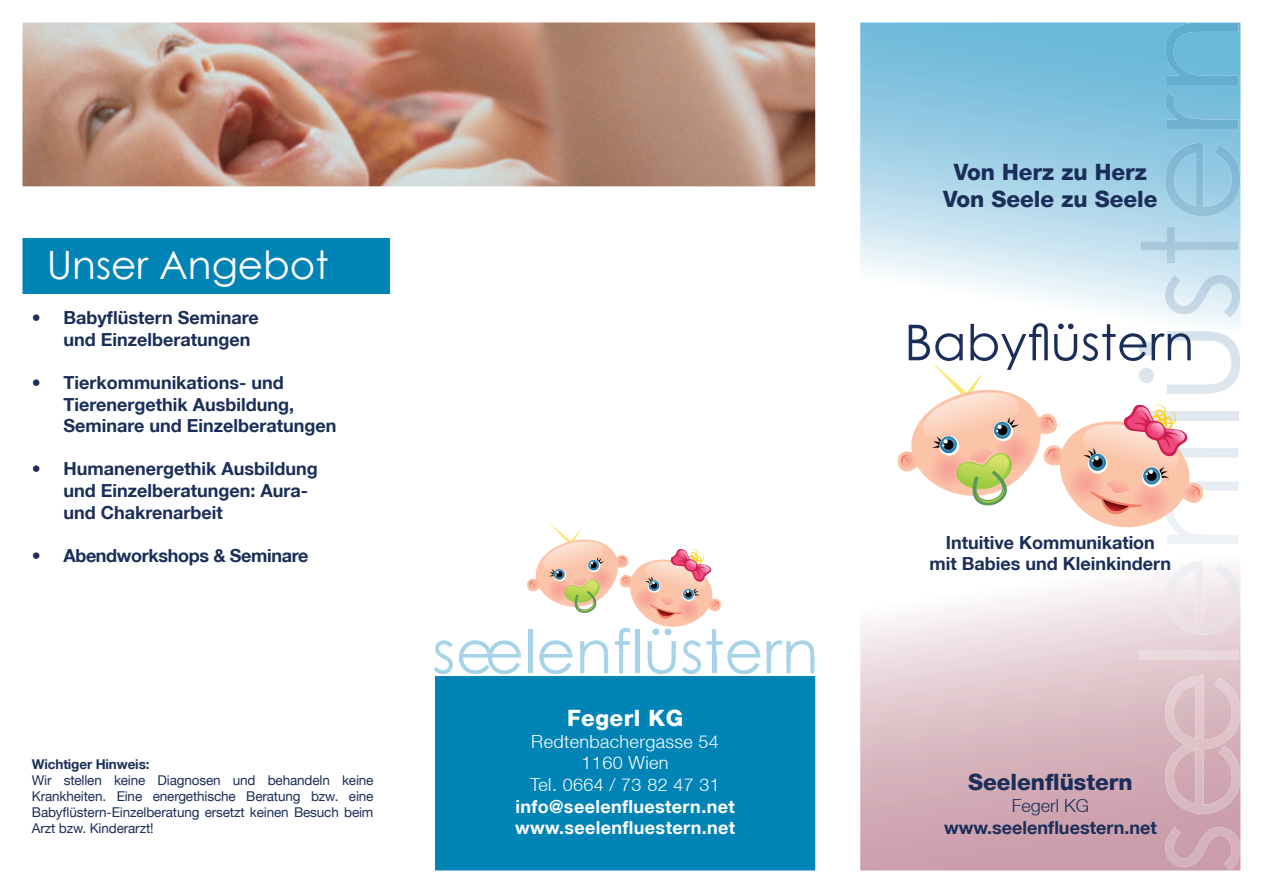
<style>
.page{position:relative;width:1263px;height:893px;background:#fff}
.page>*{position:absolute;margin:0;border:0;box-sizing:border-box;transform-origin:0 0}
.t1{font:39px "Century Gothic";color:#fff}
.t2{font:800 22.5px/27px "Helvetica Neue";color:#1a2e59;text-align:center}
.t3{font:800 22.5px "Helvetica Neue";letter-spacing:.02em;color:#fff}
.t4{font:700 18px/21.6px "Helvetica Neue";color:#1a2e59}
.t5{font:700 18px/21.6px "Helvetica Neue";letter-spacing:.02em;color:#fff}
.t6{font:300 18px/21.6px "Helvetica Neue";letter-spacing:.02em;color:#fff;text-align:center}
.t7{font:700 18px "Helvetica Neue";letter-spacing:-.02em;color:#1a2e59}
.t8{font:300 18px "Helvetica Neue";color:#1a2e59}
.t9{font:13.5px/16.2px "Helvetica Neue";letter-spacing:-.01em;color:#1a2e59;text-align:justify}
.t10{font:700 13.5px "Helvetica Neue";letter-spacing:-.01em;color:#1a2e59}
</style>
<div class="page">
<svg style="left:861px;top:23px;width:379px;height:300px;background:#aad5e9"></svg>
<svg style="left:861px;top:578px;width:379px;height:292px;background:#dec2ca"></svg>
<img style="left:23px;top:23px;width:792px;height:163px">
<img style="left:1165px;top:827px;width:75px;height:43px">
<img style="left:1165px;top:749px;width:75px;height:65px">
<img style="left:1165px;top:675px;width:75px;height:74px">
<img style="left:1139px;top:650px;width:99px;height:10px">
<img style="left:1165px;top:561px;width:75px;height:74px">
<img style="left:1165px;top:275px;width:75px;height:43px">
<img style="left:1140px;top:227px;width:98px;height:36px">
<img style="left:1165px;top:143px;width:75px;height:73px">
<img style="left:1165px;top:93px;width:73px;height:36px">
<img style="left:1165px;top:23px;width:73px;height:62px">
<svg style="left:897px;top:323px;width:343px;height:221px"></svg>
<div style="left:20px;top:238px;width:383px;height:55px;background:#0084b6"></div>
<div style="left:433px;top:653px;width:383px;height:218px;background:#0084b6"></div>
<svg style="left:434px;top:640px;width:19px;height:34px"></svg>
<svg style="left:459px;top:522px;width:301px;height:152px"></svg>
<svg style="left:767px;top:640px;width:47px;height:33px"></svg>
<h1 class="t1" style="left:47px;top:237px;width:283px">Unser Angebot</h1>
<p class="t4" style="left:63px;top:306px;width:197px;text-indent:-32px">• Babyflüstern Seminare und Einzelberatungen</p>
<p class="t4" style="left:63px;top:371px;width:274px;text-indent:-32px">• Tierkommunikations- und<br>Tierenergethik Ausbildung,<br>Seminare und Einzelberatungen</p>
<p class="t4" style="left:63px;top:458px;width:256px;text-indent:-32px">• Humanenergethik Ausbildung und Einzelberatungen: Aura&shy;und Chakrenarbeit</p>
<p class="t7" style="left:32px;top:544px;width:278px">• Abendworkshops &amp; Seminare</p>
<p class="t10" style="left:32px;top:755px;width:119px">Wichtiger Hinweis:</p>
<p class="t9" style="left:32px;top:772px;width:343px">Wir stellen keine Diagnosen und behandeln keine Krankheiten. Eine energethische Beratung bzw. eine Babyflüstern-Einzelberatung ersetzt keinen Besuch beim Arzt bzw. Kinderarzt!</p>
<p class="t3" style="left:567px;top:705px;width:118px">Fegerl KG</p>
<p class="t6" style="left:530px;top:730px;width:191px">Redtenbachergasse 54<br>1160 Wien<br>Tel. 0664 / 73 82 47 31</p>
<p class="t5" style="left:515px;top:795px;width:222px">info@seelenfluestern.net www.seelenfluestern.net</p>
<p class="t2" style="left:943px;top:158px;width:216px">Von Herz zu Herz<br>Von Seele zu Seele</p>
<p class="t4" style="left:929px;top:531px;width:243px;text-align:center">Intuitive Kommunikation<br>mit Babies und Kleinkindern</p>
<p class="t2" style="left:968px;top:769px;width:166px">Seelenflüstern</p>
<p class="t8" style="left:1012px;top:794px;width:79px">Fegerl KG</p>
<p class="t4" style="left:944px;top:816px;width:214px">www.seelenfluestern.net</p>
</div>
